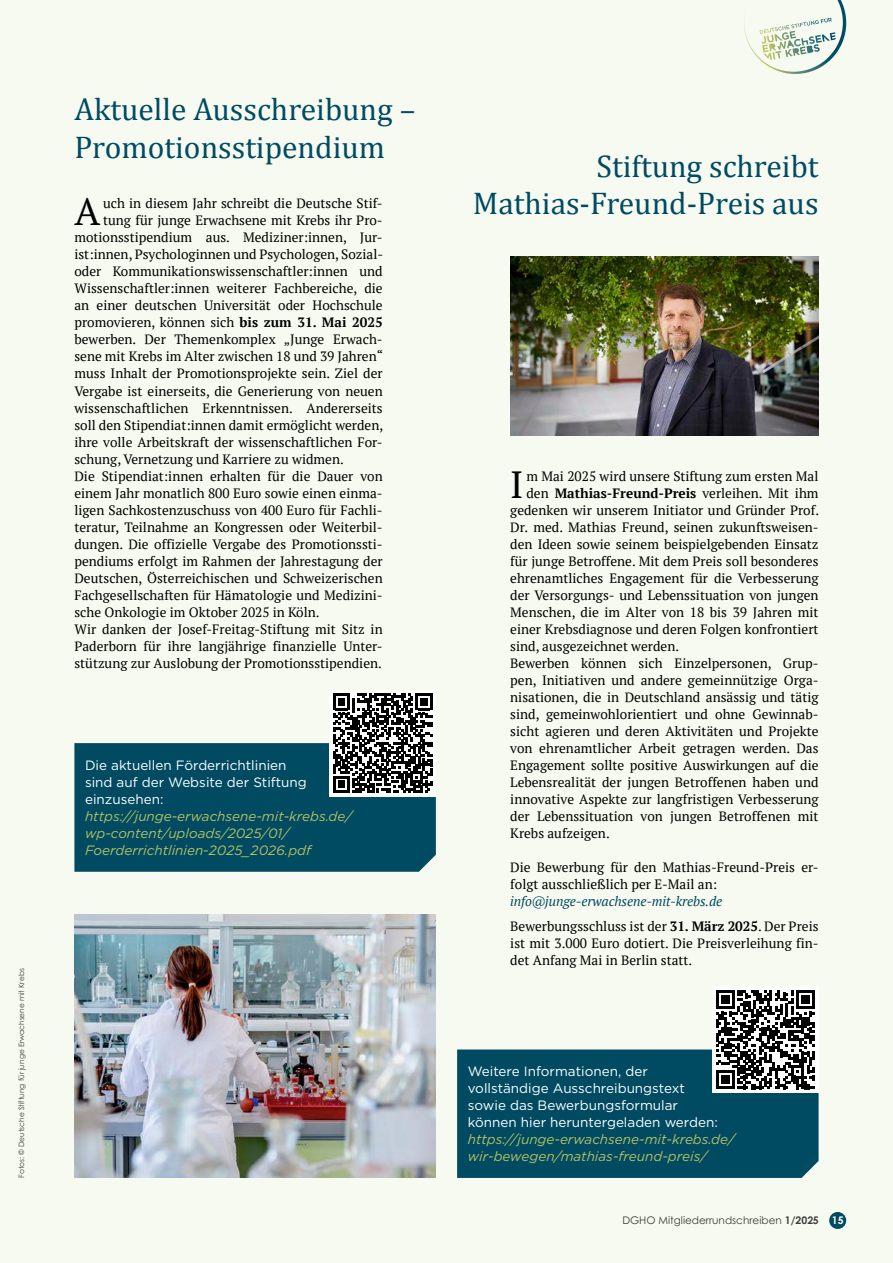
<style>
.page{position:relative;width:893px;height:1263px;background:#f7faf0}
.page>*{position:absolute;margin:0;border:0;box-sizing:border-box;transform-origin:0 0}
.t1{font:37.8px "PT Serif";color:#000}
.t2{font:31.5px/37.8px "Cambria";color:#004b62}
.t3{font:13.5px/17px "PT Serif";color:#000}
.t4{font:13.5px/17px "Gotham";color:#fff}
.t5{font:italic 13.5px/17px "Gotham";color:#b6c161}
.t6{font:italic 13.5px/25.5px "PT Serif";letter-spacing:-.01em;color:#004b62}
.t7{font:700 13.5px "PT Serif";color:#000}
.t8{font:10.5px "Century Gothic Pro";color:#3e3e3d}
.t9{font:700 10.5px "Century Gothic Pro";color:#fff}
.t10{font:7.5px "Century Gothic Pro";color:#3e3e3d}
.s1{font-weight:700}
.s2{font-weight:400}
.s3{font-style:normal;color:#000}
.s4{font-weight:700;font-style:normal;color:#000}
</style>
<div class="page">
<svg style="left:744px;top:0;width:102px;height:74px"></svg>
<div style="left:829px;top:1212px;width:17px;height:17px;background:#004b62;border-radius:50%"></div>
<div style="left:74px;top:743px;width:362px;height:129px;background:#004b62"></div>
<div style="left:457px;top:1049px;width:362px;height:129px;background:#004b62"></div>
<div style="left:330px;top:690px;width:106px;height:106px;background:#fff"></div>
<svg style="left:333px;top:693px;width:99px;height:100px"></svg>
<div style="left:712px;top:986px;width:107px;height:107px;background:#fff"></div>
<svg style="left:716px;top:990px;width:99px;height:99px"></svg>
<img style="left:74px;top:914px;width:362px;height:264px">
<img style="left:510px;top:256px;width:309px;height:180px">
<p class="t10" style="left:17px;top:1178px;width:211px;rotate:-90deg">Fotos: © Deutsche Stiftung für junge Erwachsene mit Krebs</p>
<h2 class="t2" style="left:74px;top:90px;width:343px">Aktuelle Ausschreibung –<br>Promotionsstipendium</h2>
<h1 class="t1" style="left:74px;top:187px;width:27px">A</h1>
<p class="t3" style="left:103px;top:195px;width:281px">uch in diesem Jahr schreibt die Deutsche Stif-</p>
<p class="t3" style="left:103px;top:212px;width:281px">tung für junge Erwachsene mit Krebs ihr Pro-</p>
<p class="t3" style="left:74px;top:229px;width:308px">motionsstipendium aus. Mediziner:innen, Jur-</p>
<p class="t3" style="left:74px;top:246px;width:310px">ist:innen, Psychologinnen und Psychologen, Sozial-</p>
<p class="t3" style="left:74px;top:263px;width:310px">oder Kommunikationswissenschaftler:innen und</p>
<p class="t3" style="left:74px;top:280px;width:310px">Wissenschaftler:innen weiterer Fachbereiche, die</p>
<p class="t3" style="left:74px;top:297px;width:310px">an einer deutschen Universität oder Hochschule</p>
<p class="t3" style="left:74px;top:314px;width:310px">promovieren, können sich <span class="s1">bis zum 31. Mai 2025</span></p>
<p class="t3" style="left:74px;top:331px;width:310px">bewerben. Der Themenkomplex „Junge Erwach-</p>
<p class="t3" style="left:74px;top:348px;width:310px">sene mit Krebs im Alter zwischen 18 und 39 Jahren“</p>
<p class="t3" style="left:74px;top:365px;width:310px">muss Inhalt der Promotionsprojekte sein. Ziel der</p>
<p class="t3" style="left:74px;top:382px;width:310px">Vergabe ist einerseits, die Generierung von neuen</p>
<p class="t3" style="left:74px;top:399px;width:310px">wissenschaftlichen Erkenntnissen. Andererseits</p>
<p class="t3" style="left:74px;top:416px;width:310px">soll den Stipendiat:innen damit ermöglicht werden,</p>
<p class="t3" style="left:74px;top:433px;width:310px">ihre volle Arbeitskraft der wissenschaftlichen For-</p>
<p class="t3" style="left:74px;top:450px;width:271px">schung, Vernetzung und Karriere zu widmen.</p>
<p class="t3" style="left:74px;top:467px;width:310px">Die Stipendiat:innen erhalten für die Dauer von</p>
<p class="t3" style="left:74px;top:484px;width:310px">einem Jahr monatlich 800 Euro sowie einen einma-</p>
<p class="t3" style="left:74px;top:501px;width:310px">ligen Sachkostenzuschuss von 400 Euro für Fachli-</p>
<p class="t3" style="left:74px;top:518px;width:310px">teratur, Teilnahme an Kongressen oder Weiterbil-</p>
<p class="t3" style="left:74px;top:535px;width:310px">dungen. Die offizielle Vergabe des Promotionssti-</p>
<p class="t3" style="left:74px;top:552px;width:310px">pendiums erfolgt im Rahmen der Jahrestagung der</p>
<p class="t3" style="left:74px;top:569px;width:310px">Deutschen, Österreichischen und Schweizerischen</p>
<p class="t3" style="left:74px;top:586px;width:310px">Fachgesellschaften für Hämatologie und Medizini-</p>
<p class="t3" style="left:74px;top:603px;width:247px">sche Onkologie im Oktober 2025 in Köln.</p>
<p class="t3" style="left:74px;top:620px;width:310px">Wir danken der Josef-Freitag-Stiftung mit Sitz in</p>
<p class="t3" style="left:74px;top:637px;width:310px">Paderborn für ihre langjährige finanzielle Unter-</p>
<p class="t3" style="left:74px;top:654px;width:309px">stützung zur Auslobung der Promotionsstipendien.</p>
<p class="t4" style="left:85px;top:756px;width:223px">Die aktuellen Förderrichtlinien sind auf der Website der Stiftung einzusehen:</p>
<p class="t5" style="left:85px;top:807px;width:269px">https://junge-erwachsene-mit-krebs.de/ wp-content/uploads/2025/01/<br>Foerderrichtlinien-2025_2026.pdf</p>
<h2 class="t2" style="left:473px;top:147px;width:347px;text-align:right">Stiftung schreibt<br>Mathias-Freund-Preis aus</h2>
<h1 class="t1" style="left:510px;top:460px;width:15px">I</h1>
<p class="t3" style="left:526px;top:467px;width:294px">m Mai 2025 wird unsere Stiftung zum ersten Mal</p>
<p class="t7" style="left:526px;top:484px;width:294px"><span class="s2">den</span> Mathias-Freund-Preis <span class="s2">verleihen. Mit ihm</span></p>
<p class="t3" style="left:510px;top:501px;width:310px">gedenken wir unserem Initiator und Gründer Prof.</p>
<p class="t3" style="left:510px;top:518px;width:310px">Dr. med. Mathias Freund, seinen zukunftsweisen-</p>
<p class="t3" style="left:510px;top:535px;width:310px">den Ideen sowie seinem beispielgebenden Einsatz</p>
<p class="t3" style="left:510px;top:552px;width:310px">für junge Betroffene. Mit dem Preis soll besonderes</p>
<p class="t3" style="left:510px;top:569px;width:310px">ehrenamtliches Engagement für die Verbesserung</p>
<p class="t3" style="left:510px;top:586px;width:310px">der Versorgungs- und Lebenssituation von jungen</p>
<p class="t3" style="left:510px;top:603px;width:310px">Menschen, die im Alter von 18 bis 39 Jahren mit</p>
<p class="t3" style="left:510px;top:620px;width:310px">einer Krebsdiagnose und deren Folgen konfrontiert</p>
<p class="t3" style="left:510px;top:637px;width:170px">sind, ausgezeichnet werden.</p>
<p class="t3" style="left:510px;top:654px;width:310px">Bewerben können sich Einzelpersonen, Grup-</p>
<p class="t3" style="left:510px;top:671px;width:310px">pen, Initiativen und andere gemeinnützige Orga-</p>
<p class="t3" style="left:510px;top:688px;width:310px">nisationen, die in Deutschland ansässig und tätig</p>
<p class="t3" style="left:510px;top:705px;width:310px">sind, gemeinwohlorientiert und ohne Gewinnab-</p>
<p class="t3" style="left:510px;top:722px;width:310px">sicht agieren und deren Aktivitäten und Projekte</p>
<p class="t3" style="left:510px;top:739px;width:310px">von ehrenamtlicher Arbeit getragen werden. Das</p>
<p class="t3" style="left:510px;top:756px;width:310px">Engagement sollte positive Auswirkungen auf die</p>
<p class="t3" style="left:510px;top:773px;width:310px">Lebensrealität der jungen Betroffenen haben und</p>
<p class="t3" style="left:510px;top:790px;width:310px">innovative Aspekte zur langfristigen Verbesserung</p>
<p class="t3" style="left:510px;top:807px;width:310px">der Lebenssituation von jungen Betroffenen mit</p>
<p class="t3" style="left:510px;top:824px;width:101px">Krebs aufzeigen.</p>
<p class="t3" style="left:510px;top:858px;width:306px">Die Bewerbung für den Mathias-Freund-Preis er-- folgt ausschließlich per E-Mail an:</p>
<p class="t6" style="left:510px;top:888px;width:310px">info@junge-erwachsene-mit-krebs.de<br><span class="s3">Bewerbungsschluss ist der</span> <span class="s4">31. März 2025</span><span class="s3">. Der Preis</span></p>
<p class="t3" style="left:510px;top:935px;width:310px">ist mit 3.000 Euro dotiert. Die Preisverleihung fin&shy;det Anfang Mai in Berlin statt.</p>
<p class="t4" style="left:468px;top:1062px;width:252px">Weitere Informationen, der vollständige Ausschreibungstext sowie das Bewerbungsformular können hier heruntergeladen werden:</p>
<p class="t5" style="left:468px;top:1130px;width:269px">https://junge-erwachsene-mit-krebs.de/ wir-bewegen/mathias-freund-preis/</p>
<p class="t8" style="left:622px;top:1214px;width:198px">DGHO Mitgliederrundschreiben <span class="s1">1/2025</span></p>
<p class="t9" style="left:832px;top:1214px;width:13px">15</p>
</div>
